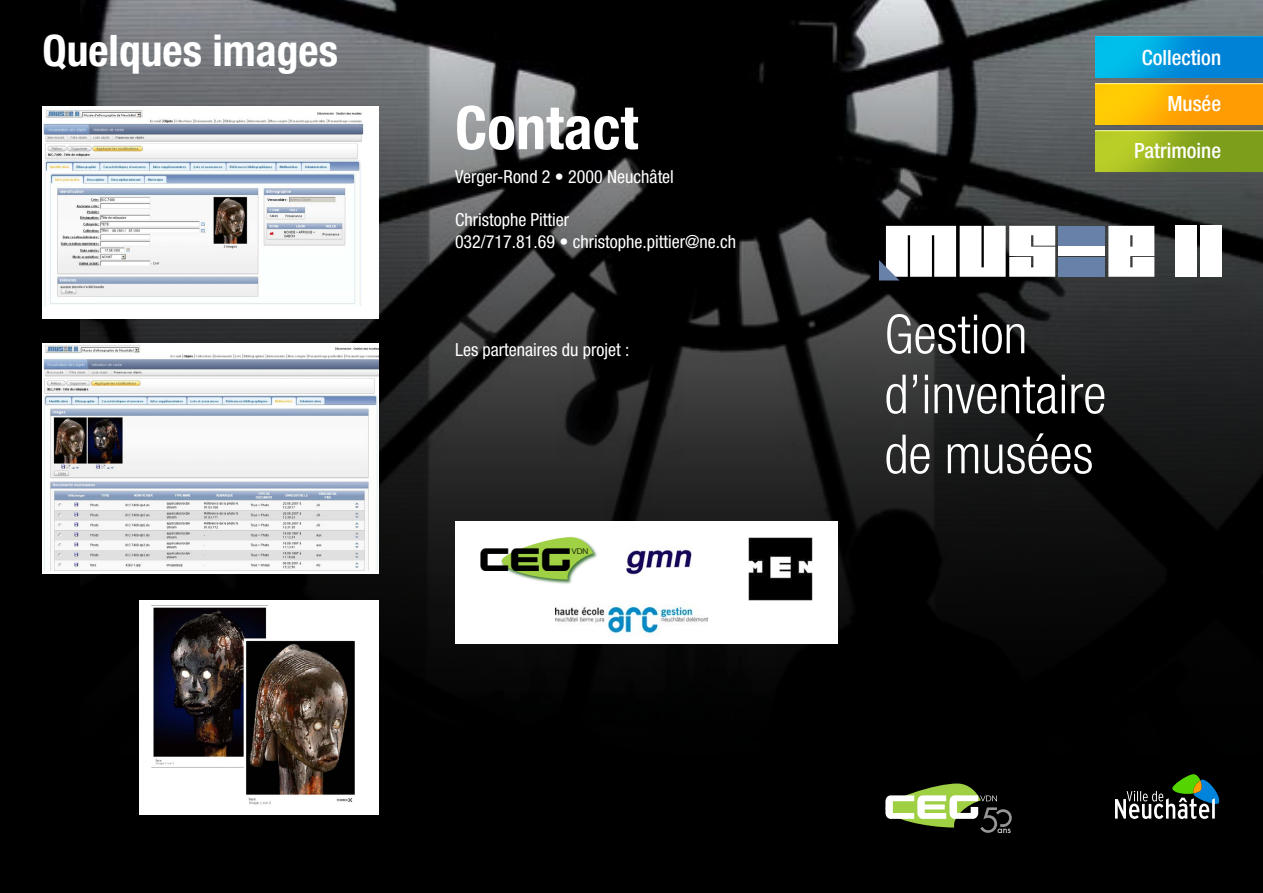
<style>
.page{position:relative;width:1263px;height:893px;background:#000}
.page>*{position:absolute;margin:0;border:0;box-sizing:border-box;transform-origin:0 0}
.t1{font:700 condensed 60px "Helvetica Neue LT Std";color:#fff}
.t2{font:300 condensed 54px/60px "Helvetica Neue LT Std";color:#fff}
.t3{font:700 condensed 43.5px "Helvetica Neue LT Std";color:#fff}
.t4{font:35.25px "Gunship";color:#000;scale:.83 1}
.t5{font:500 condensed 21px "Helvetica Neue LT Std";color:#fff}
.t6{font:condensed 18px/21.6px "Helvetica Neue LT Std";color:#fff}
.t7{font:9px "Futura";color:#fff}
.t8{font:7.8px "Avant Garde IT Cby BT";color:#000;scale:1.13 1}
.s1{font-weight:300;font-stretch:normal}
</style>
<div class="page">
<img style="left:81px;top:0;width:1182px;height:815px">
<img style="left:43px;top:106px;width:335px;height:213px">
<img style="left:43px;top:343px;width:335px;height:230px">
<img style="left:139px;top:601px;width:239px;height:213px">
<svg style="left:1108px;top:226px;width:46px;height:51px;background:#f6f6f6"></svg>
<div style="left:1175px;top:226px;width:22px;height:51px;background:#fff"></div>
<div style="left:1200px;top:226px;width:22px;height:51px;background:#fff"></div>
<div style="left:1059px;top:226px;width:46px;height:20px;background:#6881a8"></div>
<div style="left:1059px;top:247px;width:46px;height:9px;background:#fff"></div>
<div style="left:1059px;top:257px;width:46px;height:20px;background:#6881a8"></div>
<svg style="left:879px;top:226px;width:176px;height:54px;background:#d3d4d5"></svg>
<img style="left:1095px;top:131px;width:168px;height:41px">
<img style="left:1095px;top:84px;width:168px;height:41px">
<img style="left:1095px;top:37px;width:168px;height:41px">
<svg style="left:1115px;top:774px;width:107px;height:45px"></svg>
<svg style="left:884px;top:783px;width:129px;height:50px"></svg>
<div style="left:455px;top:521px;width:383px;height:122px;background:#fff"></div>
<img style="left:530px;top:548px;width:67px;height:36px">
<svg style="left:501px;top:537px;width:92px;height:42px"></svg>
<img style="left:627px;top:549px;width:64px;height:26px">
<img style="left:556px;top:605px;width:151px;height:31px">
<img style="left:748px;top:537px;width:64px;height:64px">
<h3 class="t3" style="left:43px;top:24px;width:297px">Quelques images</h3>
<h1 class="t1" style="left:455px;top:91px;width:185px">Contact</h1>
<p class="t6" style="left:455px;top:166px;width:220px">Verger-Rond 2 • 2000 Neuchâtel</p>
<p class="t6" style="left:455px;top:209px;width:283px">Christophe Pittier<br>032/717.81.69 <span class="s1">•</span> christophe.pittier@ne.ch</p>
<p class="t6" style="left:455px;top:338px;width:176px">Les partenaires du projet :</p>
<h3 class="t4" style="left:479px;top:539px;width:113px">CEG</h3>
<p class="t8" style="left:572px;top:547px;width:16px">VDN</p>
<p class="t5" style="left:1142px;top:45px;width:81px">Collection</p>
<p class="t5" style="left:1167px;top:91px;width:55px">Musée</p>
<p class="t5" style="left:1134px;top:138px;width:89px">Patrimoine</p>
<h2 class="t2" style="left:884px;top:304px;width:223px">Gestion d’inventaire de musées</h2>
<p class="t7" style="left:997px;top:824px;width:15px">ans</p>
</div>
